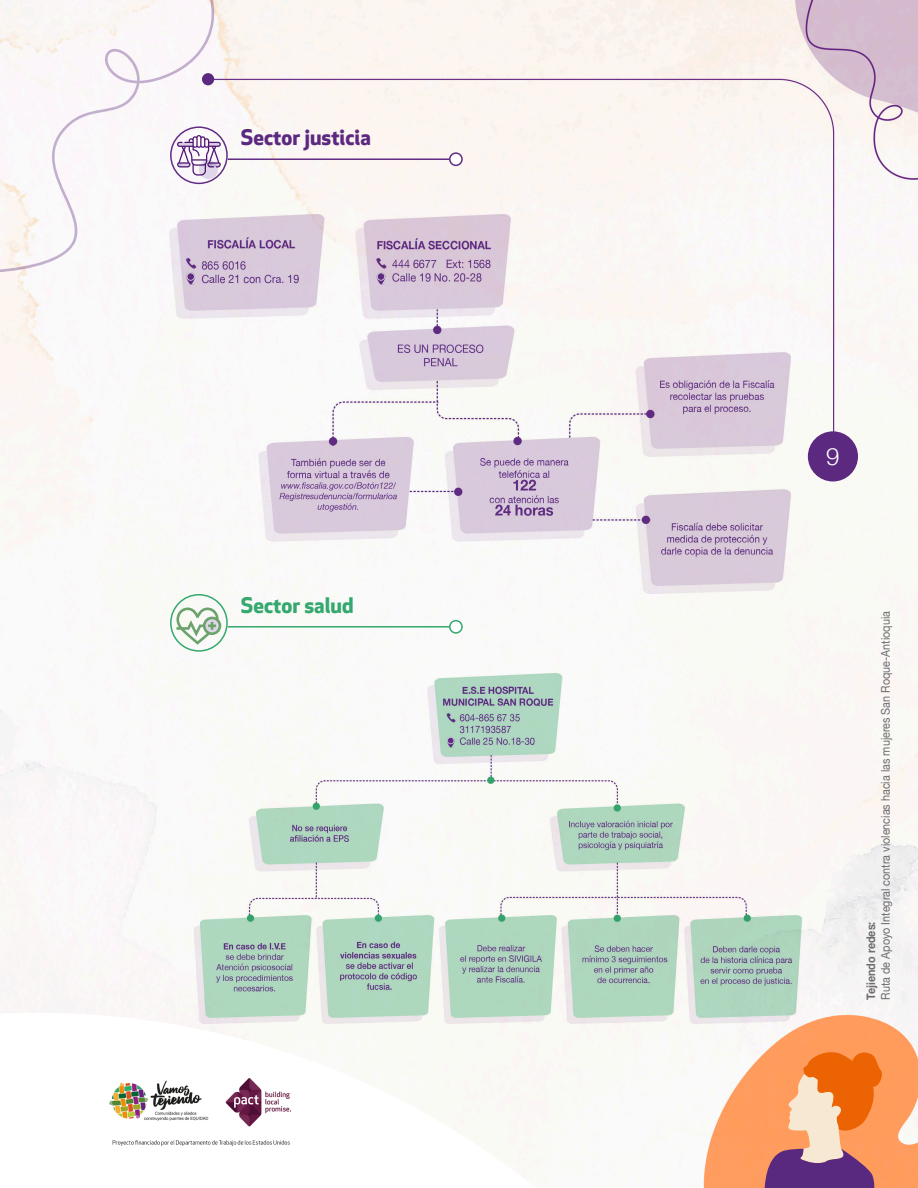
<style>
.page{position:relative;width:918px;height:1188px;background:#fff}
.page>*{position:absolute;margin:0;border:0;box-sizing:border-box;transform-origin:0 0}
.t1{font:300 24px "Helvetica Neue";color:#fff}
.t2{font:700 21px "Apex New";color:#5b2980}
.t3{font:700 21px "Apex New";color:#34a86f}
.t4{font:12px "Helvetica Neue";color:#6c6d70;scale:.9 1}
.t5{font:700 12px "Helvetica Neue";color:#6c6d70;scale:.9 1}
</style>
<div class="page">
<img style="left:0;top:0;width:918px;height:1188px">
<div style="left:808px;top:431px;width:50px;height:50px;background:#5b2980;border-radius:50%"></div>
<svg style="left:0;top:999px;width:631px;height:189px"></svg>
<img style="left:109px;top:1079px;width:182px;height:66px">
<svg style="left:0;top:0;width:216px;height:272px;fill:#faf6fa"></svg>
<svg style="left:764px;top:1052px;width:121px;height:136px;background:#d98765"></svg>
<hr style="left:228px;top:158px;width:228px;height:2px;background:#612c85">
<div style="left:450px;top:153px;width:12px;height:12px;background:#fff;border-radius:50%"></div>
<div style="left:449px;top:152px;width:14px;height:14px;border:2px solid #612c85;border-radius:50%"></div>
<img style="left:170px;top:215px;width:620px;height:379px">
<hr style="left:228px;top:626px;width:228px;height:2px;background:#34a86f">
<div style="left:450px;top:621px;width:12px;height:12px;background:#fff;border-radius:50%"></div>
<div style="left:449px;top:620px;width:14px;height:14px;border:2px solid #34a86f;border-radius:50%"></div>
<div style="left:170px;top:594px;width:58px;height:58px;border:2px solid #34a86f;border-radius:50%"></div>
<img style="left:188px;top:673px;width:621px;height:351px">
<div style="left:170px;top:126px;width:58px;height:58px;border:2px solid #612c85;border-radius:50%"></div>
<div style="left:199px;top:160px;width:19px;height:19px;background:#dfd6e9;border-radius:50%"></div>
<svg style="left:177px;top:134px;width:44px;height:42px"></svg>
<svg style="left:176px;top:608px;width:45px;height:37px"></svg>
<h2 class="t2" style="left:241px;top:122px;width:132px">Sector justicia</h2>
<h2 class="t3" style="left:241px;top:590px;width:114px">Sector salud</h2>
<h1 class="t1" style="left:826px;top:437px;width:15px">9</h1>
<p class="t4" style="left:877px;top:1000px;width:433px;rotate:-90deg">Ruta de Apoyo Integral contra violencias hacia las mujeres San Roque-Antioquia</p>
<p class="t5" style="left:862px;top:1000px;width:88px;rotate:-90deg">Tejiendo redes:</p>
</div>
